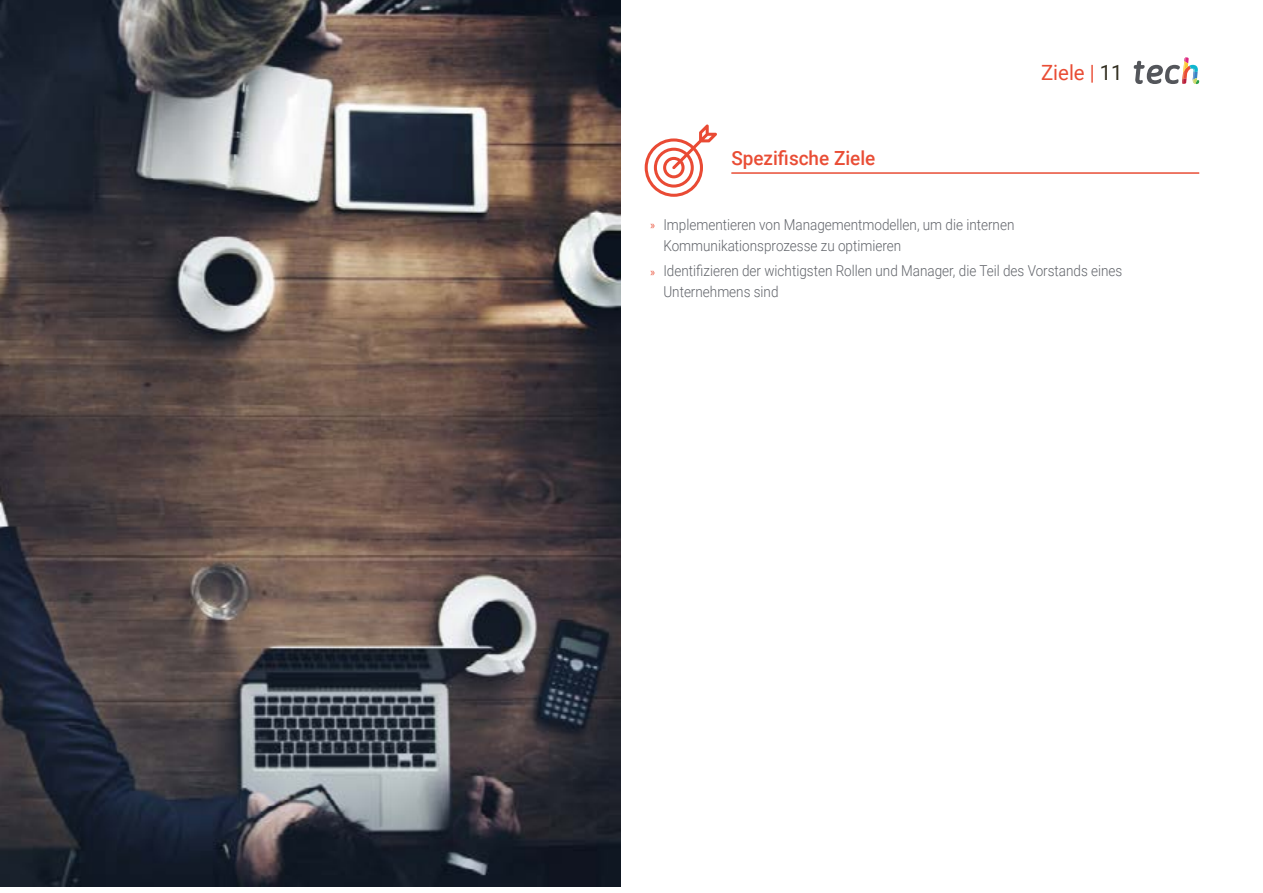
<style>
.page{position:relative;width:1263px;height:893px;background:#fff}
.page>*{position:absolute;margin:0;border:0;box-sizing:border-box;transform-origin:0 0}
.t1{font:21px "Roboto";color:#e94d35}
.t2{font:500 19.5px "Roboto";color:#e94d35}
.t3{font:300 15px/21px "Roboto";color:#61646a;scale:.9 1}
.s1{color:#312e20}
.s2{font-family:"Myriad Pro";font-weight:400;font-size:12px;color:#e94d35}
</style>
<div class="page">
<hr style="left:731px;top:173px;width:468px;height:1px;background:#e94d35">
<svg style="left:645px;top:124px;width:72px;height:73px"></svg>
<img style="left:0;top:0;width:621px;height:886px">
<svg style="left:1134px;top:57px;width:65px;height:27px"></svg>
<h2 class="t2" style="left:731px;top:144px;width:145px">Spezifische Ziele</h2>
<h1 class="t1" style="left:1041px;top:57px;width:83px">Ziele | <span class="s1">11</span></h1>
<p class="t3" style="left:663px;top:214px;width:392px;text-indent:-13px"><span class="s2">»</span> Implementieren von Managementmodellen, um die internen<br>Kommunikationsprozesse zu optimieren</p>
<p class="t3" style="left:663px;top:260px;width:512px;text-indent:-13px"><span class="s2">»</span> Identifizieren der wichtigsten Rollen und Manager, die Teil des Vorstands eines<br>Unternehmens sind</p>
</div>
